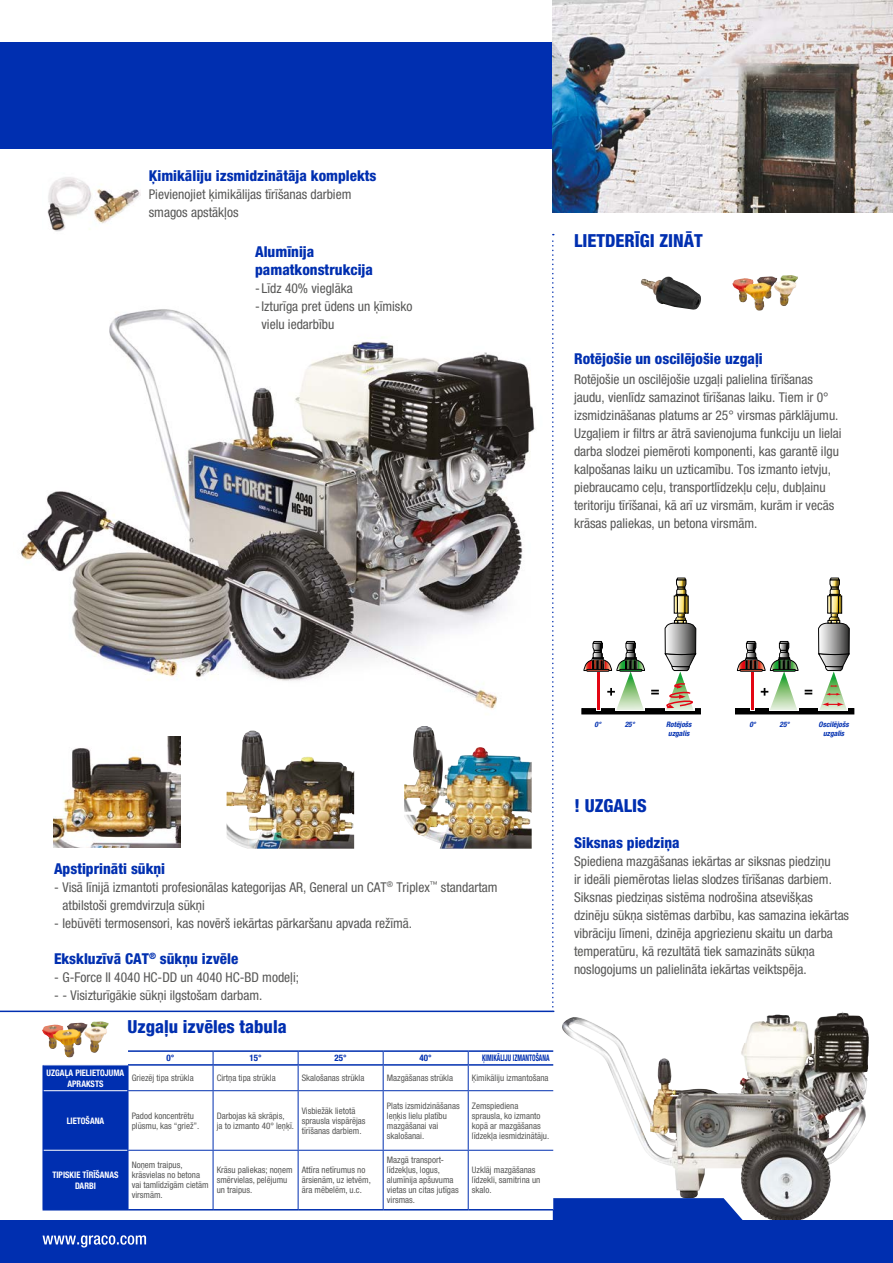
<style>
.page{position:relative;width:893px;height:1263px;background:#fff}
.page>*{position:absolute;margin:0;border:0;box-sizing:border-box;transform-origin:0 0}
.t1{font:800 condensed 18px "Helvetica Neue LT Pro";color:#002fb0}
.t2{font:800 condensed 15px/18px "Helvetica Neue LT Pro";color:#002fb0}
.t3{font:condensed 13.5px/18px "Helvetica Neue LT Pro";color:#575756}
.t4{font:condensed 9px/10.1px "Helvetica Neue LT Pro";color:#575756}
.t5{font:700 condensed 9px/11.1px "Helvetica Neue LT Pro";color:#fff;text-align:center;scale:.94 1}
.t6{font:700 condensed 9px "Helvetica Neue LT Pro";color:#002fb0;scale:.7 1}
.t7{font:700 condensed 9px "Helvetica Neue LT Pro";color:#002fb0}
.t8{font:italic 700 condensed 7.5px/9px "Helvetica Neue LT Pro";color:#002fb0;text-align:center}
</style>
<div class="page">
<div style="left:0;top:43px;width:893px;height:106px;background:#002fb0"></div>
<img style="left:553px;top:0;width:340px;height:212px">
<svg style="left:553px;top:1010px;width:316px;height:210px"></svg>
<img style="left:668px;top:1011px;width:174px;height:82px">
<img style="left:47px;top:177px;width:94px;height:55px">
<img style="left:42px;top:1021px;width:67px;height:37px">
<img style="left:227px;top:730px;width:127px;height:119px">
<img style="left:404px;top:726px;width:128px;height:123px">
<img style="left:641px;top:276px;width:60px;height:34px">
<div style="left:735px;top:709px;width:119px;height:5px;background:#000"></div>
<svg style="left:737px;top:641px;width:61px;height:70px"></svg>
<svg style="left:833px;top:597px;width:4px;height:14px"></svg>
<div style="left:827px;top:595px;width:4px;height:18px;border:1px solid #000"></div>
<div style="left:838px;top:595px;width:4px;height:18px;border:1px solid #000"></div>
<svg style="left:829px;top:578px;width:11px;height:18px"></svg>
<svg style="left:805px;top:613px;width:49px;height:102px"></svg>
<img style="left:732px;top:275px;width:66px;height:36px">
<div style="left:582px;top:708px;width:119px;height:6px;background:#000"></div>
<svg style="left:584px;top:641px;width:61px;height:70px"></svg>
<svg style="left:679px;top:597px;width:4px;height:14px"></svg>
<div style="left:677px;top:595px;width:8px;height:18px;border:1px solid #000"></div>
<div style="left:674px;top:595px;width:4px;height:18px;border:1px solid #000"></div>
<svg style="left:676px;top:578px;width:11px;height:18px"></svg>
<svg style="left:651px;top:613px;width:47px;height:102px"></svg>
<svg style="left:552px;top:234px;width:2px;height:778px"></svg>
<hr style="left:0;top:1010px;width:553px;height:2px;background:#002fb0">
<img style="left:53px;top:737px;width:128px;height:111px">
<div style="left:0;top:1220px;width:893px;height:43px;background:#002fb0"></div>
<svg style="left:553px;top:1198px;width:206px;height:22px;background:#1d45b5"></svg>
<svg style="left:43px;top:1235px;width:103px;height:12px"></svg>
<img style="left:21px;top:309px;width:514px;height:401px">
<svg style="left:129px;top:1052px;width:84px;height:157px"></svg>
<svg style="left:214px;top:1052px;width:339px;height:157px"></svg>
<hr style="left:128px;top:1050px;width:85px;height:2px;background:#002fb0">
<hr style="left:128px;top:1064px;width:85px;height:2px;background:#002fb0">
<hr style="left:213px;top:1050px;width:85px;height:2px;background:#002fb0">
<hr style="left:213px;top:1064px;width:85px;height:2px;background:#002fb0">
<hr style="left:298px;top:1050px;width:85px;height:2px;background:#002fb0">
<hr style="left:298px;top:1064px;width:85px;height:2px;background:#002fb0">
<hr style="left:383px;top:1050px;width:85px;height:2px;background:#002fb0">
<hr style="left:383px;top:1064px;width:85px;height:2px;background:#002fb0">
<hr style="left:468px;top:1050px;width:85px;height:2px;background:#002fb0">
<hr style="left:468px;top:1064px;width:85px;height:2px;background:#002fb0">
<div style="left:43px;top:1065px;width:86px;height:144px;background:#002fb0"></div>
<svg style="left:213px;top:1052px;width:1px;height:38px"></svg>
<svg style="left:298px;top:1052px;width:1px;height:38px"></svg>
<svg style="left:383px;top:1052px;width:1px;height:38px"></svg>
<svg style="left:468px;top:1052px;width:1px;height:38px"></svg>
<hr style="left:43px;top:1091px;width:1px;height:59px;background:#002fb0">
<hr style="left:128px;top:1091px;width:1px;height:59px;background:#002fb0">
<hr style="left:128px;top:1090px;width:85px;height:1px;background:#002fb0">
<hr style="left:213px;top:1091px;width:1px;height:59px;background:#002fb0">
<hr style="left:213px;top:1090px;width:85px;height:1px;background:#002fb0">
<hr style="left:298px;top:1091px;width:1px;height:59px;background:#002fb0">
<hr style="left:298px;top:1090px;width:85px;height:1px;background:#002fb0">
<hr style="left:383px;top:1091px;width:1px;height:59px;background:#002fb0">
<hr style="left:383px;top:1090px;width:85px;height:1px;background:#002fb0">
<hr style="left:468px;top:1091px;width:1px;height:59px;background:#002fb0">
<hr style="left:468px;top:1090px;width:85px;height:1px;background:#002fb0">
<hr style="left:43px;top:1150px;width:1px;height:59px;background:#002fb0">
<hr style="left:43px;top:1209px;width:85px;height:1px;background:#002fb0">
<hr style="left:128px;top:1151px;width:1px;height:58px;background:#002fb0">
<hr style="left:128px;top:1150px;width:85px;height:1px;background:#002fb0">
<hr style="left:128px;top:1209px;width:85px;height:1px;background:#002fb0">
<hr style="left:213px;top:1151px;width:1px;height:58px;background:#002fb0">
<hr style="left:213px;top:1150px;width:85px;height:1px;background:#002fb0">
<hr style="left:213px;top:1209px;width:85px;height:1px;background:#002fb0">
<hr style="left:298px;top:1151px;width:1px;height:58px;background:#002fb0">
<hr style="left:298px;top:1150px;width:85px;height:1px;background:#002fb0">
<hr style="left:298px;top:1209px;width:85px;height:1px;background:#002fb0">
<hr style="left:383px;top:1151px;width:1px;height:58px;background:#002fb0">
<hr style="left:383px;top:1150px;width:85px;height:1px;background:#002fb0">
<hr style="left:383px;top:1209px;width:85px;height:1px;background:#002fb0">
<hr style="left:468px;top:1151px;width:1px;height:58px;background:#002fb0">
<hr style="left:468px;top:1150px;width:85px;height:1px;background:#002fb0">
<hr style="left:468px;top:1209px;width:85px;height:1px;background:#002fb0">
<p class="t2" style="left:149px;top:166px;width:229px">Ķimikāliju izsmidzinātāja komplekts</p>
<p class="t3" style="left:149px;top:185px;width:204px">Pievienojiet ķimikālijas tīrīšanas darbiem smagos apstākļos</p>
<p class="t2" style="left:255px;top:243px;width:119px">Alumīnija pamatkonstrukcija</p>
<p class="t3" style="left:255px;top:279px;width:99px">- Līdz 40% vieglāka</p>
<p class="t3" style="left:255px;top:297px;width:159px">-Izturīga pret ūdens un ķīmisko</p>
<p class="t3" style="left:261px;top:315px;width:74px">vielu iedarbību</p>
<h1 class="t1" style="left:574px;top:229px;width:130px">LIETDERĪGI ZINĀT</h1>
<p class="t2" style="left:574px;top:349px;width:190px">Rotējošie un oscilējošie uzgaļi</p>
<p class="t3" style="left:574px;top:370px;width:269px">Rotējošie un oscilējošie uzgaļi palielina tīrīšanas jaudu, vienlīdz samazinot tīrīšanas laiku. Tiem ir 0° izsmidzināšanas platums ar 25° virsmas pārklājumu.<br>Uzgaļiem ir filtrs ar ātrā savienojuma funkciju un lielai darba slodzei piemēroti komponenti, kas garantē ilgu kalpošanas laiku un uzticamību. Tos izmanto ietvju, piebraucamo ceļu, transportlīdzekļu ceļu, dubļainu teritoriju tīrīšanai, kā arī uz virsmām, kurām ir vecās krāsas paliekas, un betona virsmām.</p>
<p class="t8" style="left:595px;top:719px;width:8px">0°</p>
<p class="t8" style="left:625px;top:719px;width:12px">25°</p>
<p class="t8" style="left:666px;top:719px;width:27px">Rotējošs</p>
<p class="t8" style="left:749px;top:719px;width:8px">0°</p>
<p class="t8" style="left:779px;top:719px;width:12px">25°</p>
<p class="t8" style="left:668px;top:728px;width:23px">uzgalis</p>
<p class="t8" style="left:819px;top:719px;width:32px">Oscilējošs uzgalis</p>
<p class="t2" style="left:54px;top:859px;width:113px">Apstiprināti sūkņi</p>
<p class="t3" style="left:63px;top:878px;width:437px;text-indent:-9px">- Visā līnijā izmantoti profesionālas kategorijas AR, General un CAT<sup>®</sup> Triplex<sup>™</sup> standartam atbilstoši gremdvirzuļa sūkņi</p>
<p class="t3" style="left:54px;top:914px;width:360px">- Iebūvēti termosensori, kas novērš iekārtas pārkaršanu apvada režīmā.</p>
<p class="t2" style="left:54px;top:949px;width:186px">Ekskluzīvā CAT<sup>®</sup> sūkņu izvēle</p>
<p class="t3" style="left:54px;top:968px;width:247px">- G-Force II 4040 HC-DD un 4040 HC-BD modeļi;</p>
<p class="t3" style="left:54px;top:986px;width:210px">- - Visizturīgākie sūkņi ilgstošam darbam.</p>
<h1 class="t1" style="left:128px;top:1016px;width:161px">Uzgaļu izvēles tabula</h1>
<p class="t7" style="left:167px;top:1052px;width:9px">0°</p>
<p class="t7" style="left:249px;top:1052px;width:14px">15°</p>
<p class="t7" style="left:335px;top:1052px;width:14px">25°</p>
<p class="t7" style="left:420px;top:1052px;width:14px">40°</p>
<p class="t6" style="left:482px;top:1052px;width:98px">ĶIMIKĀLIJU IZMANTOŠANA</p>
<p class="t5" style="left:47px;top:1067px;width:84px">UZGAĻA PIELIETOJUMA<br>APRAKSTS</p>
<p class="t4" style="left:132px;top:1073px;width:63px">Griezēj tipa strūkla</p>
<p class="t4" style="left:217px;top:1073px;width:60px">Cirtņa tipa strūkla</p>
<p class="t4" style="left:302px;top:1073px;width:64px">Skalošanas strūkla</p>
<p class="t4" style="left:387px;top:1073px;width:68px">Mazgāšanas strūkla</p>
<p class="t4" style="left:472px;top:1073px;width:78px">Ķimikāliju izmantošana</p>
<p class="t5" style="left:67px;top:1115px;width:41px">LIETOŠANA</p>
<p class="t4" style="left:132px;top:1110px;width:69px">Padod koncentrētu plūsmu, kas “griež”.</p>
<p class="t4" style="left:217px;top:1110px;width:79px">Darbojas kā skrāpis,<br>ja to izmanto 40° leņķī.</p>
<p class="t4" style="left:302px;top:1105px;width:65px">Visbiežāk lietotā sprausla vispārējas tīrīšanas darbiem.</p>
<p class="t4" style="left:387px;top:1100px;width:74px">Plats izsmidzināšanas leņķis lielu platību mazgāšanai vai skalošanai.</p>
<p class="t4" style="left:472px;top:1100px;width:79px">Zemspiediena sprausla, ko izmanto kopā ar mazgāšanas līdzekļa iesmidzinātāju.</p>
<p class="t5" style="left:52px;top:1169px;width:72px">TIPISKIE TĪRĪŠANAS<br>DARBI</p>
<p class="t4" style="left:132px;top:1160px;width:78px">Noņem traipus, krāsvielas no betona vai tamlīdzīgām cietām virsmām.</p>
<p class="t4" style="left:217px;top:1165px;width:77px">Krāsu paliekas; noņem smērvielas, pelējumu un traipus.</p>
<p class="t4" style="left:302px;top:1165px;width:71px">Attīra netīrumus no ārsienām, uz ietvēm, āra mēbelēm, u.c.</p>
<p class="t4" style="left:387px;top:1155px;width:73px">Mazgā transport&shy;līdzekļus, logus, alumīnija apšuvuma vietas un citas jutīgas virsmas.</p>
<p class="t4" style="left:472px;top:1165px;width:70px">Uzklāj mazgāšanas līdzekli, samitrina un skalo.</p>
<h1 class="t1" style="left:574px;top:795px;width:74px">! UZGALIS</h1>
<p class="t2" style="left:574px;top:834px;width:107px">Siksnas piedziņa</p>
<p class="t3" style="left:574px;top:852px;width:277px">Spiediena mazgāšanas iekārtas ar siksnas piedziņu<br>ir ideāli piemērotas lielas slodzes tīrīšanas darbiem.<br>Siksnas piedziņas sistēma nodrošina atsevišķas dzinēju sūkņa sistēmas darbību, kas samazina iekārtas vibrāciju līmeni, dzinēja apgriezienu skaitu un darba temperatūru, kā rezultātā tiek samazināts sūkņa noslogojums un palielināta iekārtas veiktspēja.</p>
</div>
